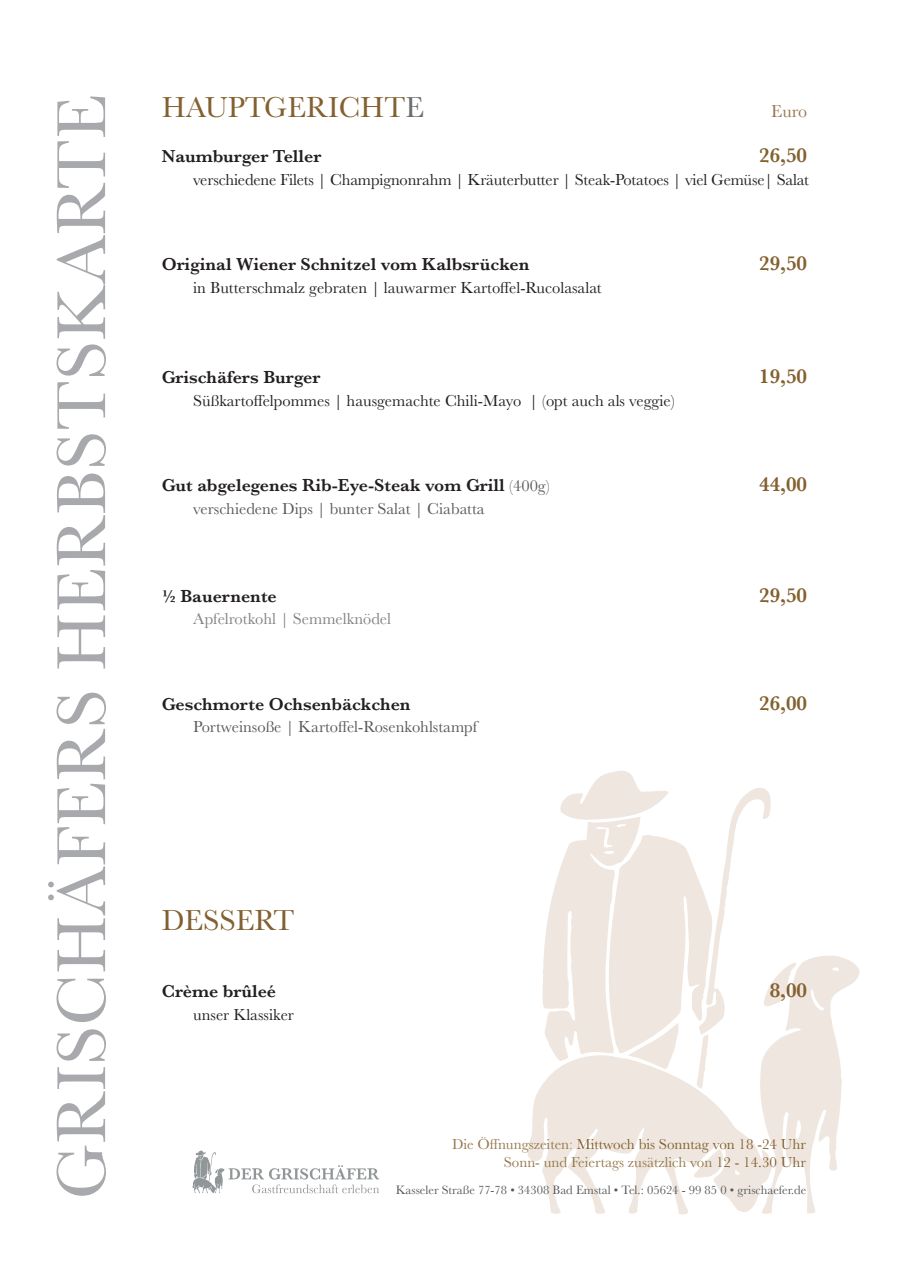
<style>
.page{position:relative;width:902px;height:1272px;background:#fff}
.page>*{position:absolute;margin:0;border:0;box-sizing:border-box;transform-origin:0 0}
.t1{font:72px "Baskerville";letter-spacing:.005em;color:#a8a9ad}
.t2{font:30px "Baskerville";color:#83602f}
.t3{font:600 21px "Baskerville";color:#83602f}
.t4{font:600 18px "Baskerville";color:#231f20}
.t5{font:18px "Baskerville";color:#97784e}
.t6{font:16.5px "Baskerville";color:#231f20}
.t7{font:16.5px "Baskerville";color:#57585a}
.t8{font:16.5px "Baskerville";color:#808285}
.t9{font:15px/18px "Baskerville";color:#97784e;text-align:right}
.t10{font:12.6px "Baskerville";color:#57585a}
.s1{color:#6c6d70}
.s2{font-weight:400;font-size:16.5px;color:#57585a}
.s3{color:#b6a081}
.s4{color:#83602f}
</style>
<div class="page">
<svg style="left:527px;top:771px;width:332px;height:443px"></svg>
<svg style="left:192px;top:1150px;width:187px;height:43px"></svg>
<h1 class="t1" style="left:36px;top:1199px;width:1106px;rotate:-90deg">GRISCHÄFERS HERBSTSKARTE</h1>
<h2 class="t2" style="left:162px;top:88px;width:264px">HAUPTGERICHT<span class="s1">E</span></h2>
<p class="t5" style="left:771px;top:100px;width:37px">Euro</p>
<p class="t4" style="left:162px;top:144px;width:161px">Naumburger Teller</p>
<p class="t3" style="left:759px;top:141px;width:49px">26,50</p>
<p class="t6" style="left:193px;top:169px;width:617px">verschiedene Filets | Champignonrahm | Kräuterbutter | Steak-Potatoes | viel Gemüse| Salat</p>
<p class="t4" style="left:162px;top:252px;width:369px">Original Wiener Schnitzel vom Kalbsrücken</p>
<p class="t3" style="left:759px;top:249px;width:49px">29,50</p>
<p class="t6" style="left:193px;top:277px;width:410px">in Butterschmalz gebraten | lauwarmer Kartoffel-Rucolasalat</p>
<p class="t4" style="left:162px;top:364px;width:160px">Grischäfers Burger</p>
<p class="t3" style="left:759px;top:361px;width:49px">19,50</p>
<p class="t6" style="left:193px;top:389px;width:483px">Süßkartoffelpommes | hausgemachte Chili-Mayo | (opt auch als veggie)</p>
<p class="t4" style="left:162px;top:472px;width:389px">Gut abgelegenes Rib-Eye-Steak vom Grill <span class="s2">(400g)</span></p>
<p class="t3" style="left:759px;top:469px;width:49px">44,00</p>
<p class="t7" style="left:193px;top:497px;width:293px">verschiedene Dips | bunter Salat | Ciabatta</p>
<p class="t4" style="left:162px;top:583px;width:117px">½ Bauernente</p>
<p class="t3" style="left:759px;top:580px;width:49px">29,50</p>
<p class="t8" style="left:193px;top:608px;width:199px">Apfelrotkohl | Semmelknödel</p>
<p class="t4" style="left:162px;top:691px;width:250px">Geschmorte Ochsenbäckchen</p>
<p class="t3" style="left:759px;top:688px;width:49px">26,00</p>
<p class="t7" style="left:193px;top:716px;width:285px">Portweinsoße | Kartoffel-Rosenkohlstampf</p>
<h2 class="t2" style="left:162px;top:900px;width:134px">DESSERT</h2>
<p class="t4" style="left:162px;top:978px;width:116px">Crème brûleé</p>
<p class="t3" style="left:769px;top:975px;width:39px">8,00</p>
<p class="t6" style="left:193px;top:1003px;width:102px">unser Klassiker</p>
<p class="t9" style="left:452px;top:1135px;width:355px">Die Öffnungszeiten<span class="s3">:</span> <span class="s4">Mittwoch bis Sonntag von 18 -24 Uhr<br></span>Sonn- und Feiertags zusätzlich von <span class="s4">12 - 14.30 Uhr</span></p>
<p class="t10" style="left:395px;top:1181px;width:412px">Kasseler Straße 77-78 • 34308 Bad Emstal • Tel.: 05624 - 99 85 0 • grischaefer.de</p>
</div>
